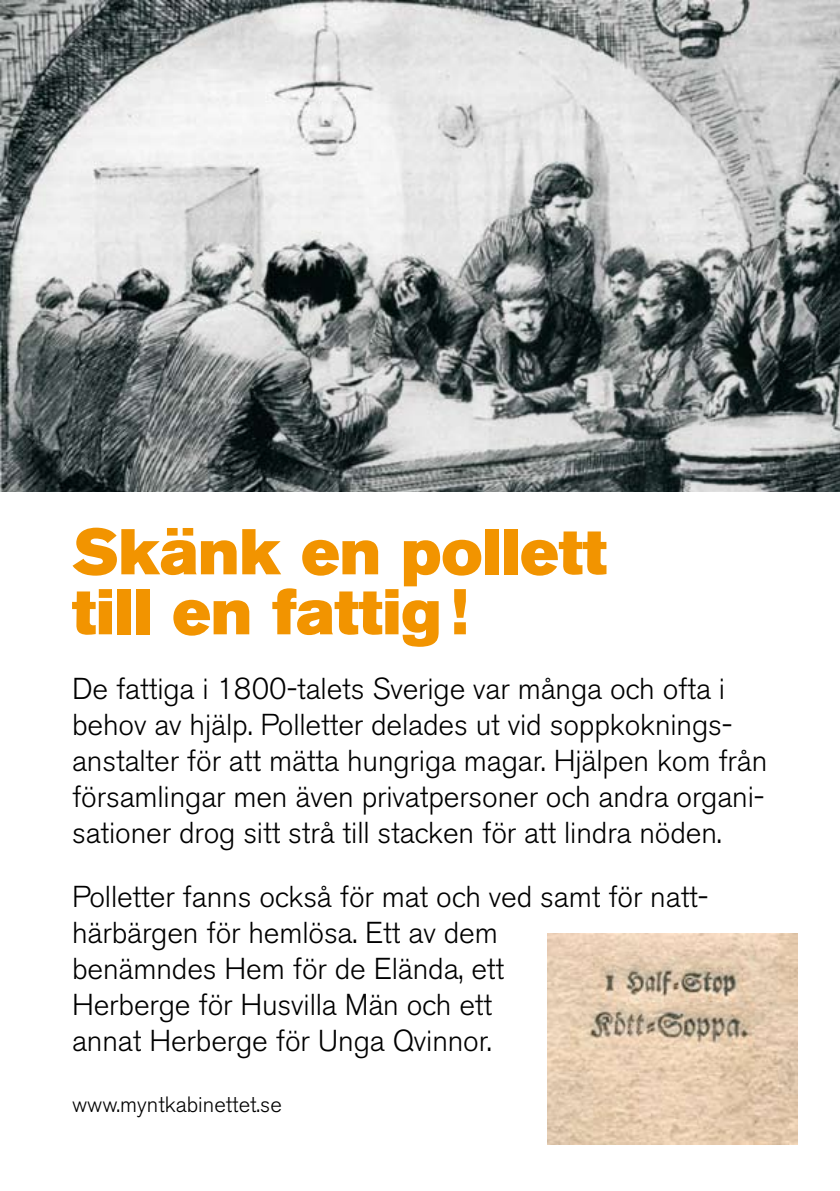
<style>
.page{position:relative;width:840px;height:1191px;background:#fff}
.page>*{position:absolute;margin:0;border:0;box-sizing:border-box;transform-origin:0 0}
.t1{font:64px/60px "Akzidenz Grotesk BE Super";color:#f29400}
.t2{font:300 30px/36px "Akzidenz Grotesk BE";letter-spacing:-.005em;color:#000}
.t3{font:300 22px "Akzidenz Grotesk BE";color:#000}
</style>
<div class="page">
<img style="left:0;top:0;width:839px;height:492px">
<img style="left:547px;top:933px;width:250px;height:211px">
<h1 class="t1" style="left:72px;top:522px;width:536px">Skänk en pollett till en fattig!</h1>
<p class="t2" style="left:72px;top:671px;width:696px">De fattiga i 1800-talets Sverige var många och ofta i behov av hjälp. Polletter delades ut vid soppkoknings&shy;anstalter för att mätta hungriga magar. Hjälpen kom från församlingar men även privatpersoner och andra organi&shy;sationer drog sitt strå till stacken för att lindra nöden.</p>
<p class="t2" style="left:72px;top:879px;width:637px">Polletter fanns också för mat och ved samt för natt&shy;härbärgen för hemlösa. Ett av dem<br>benämndes Hem för de Elända, ett<br>Herberge för Husvilla Män och ett<br>annat Herberge för Unga Qvinnor.</p>
<p class="t3" style="left:72px;top:1091px;width:211px">www.myntkabinettet.se</p>
</div>
